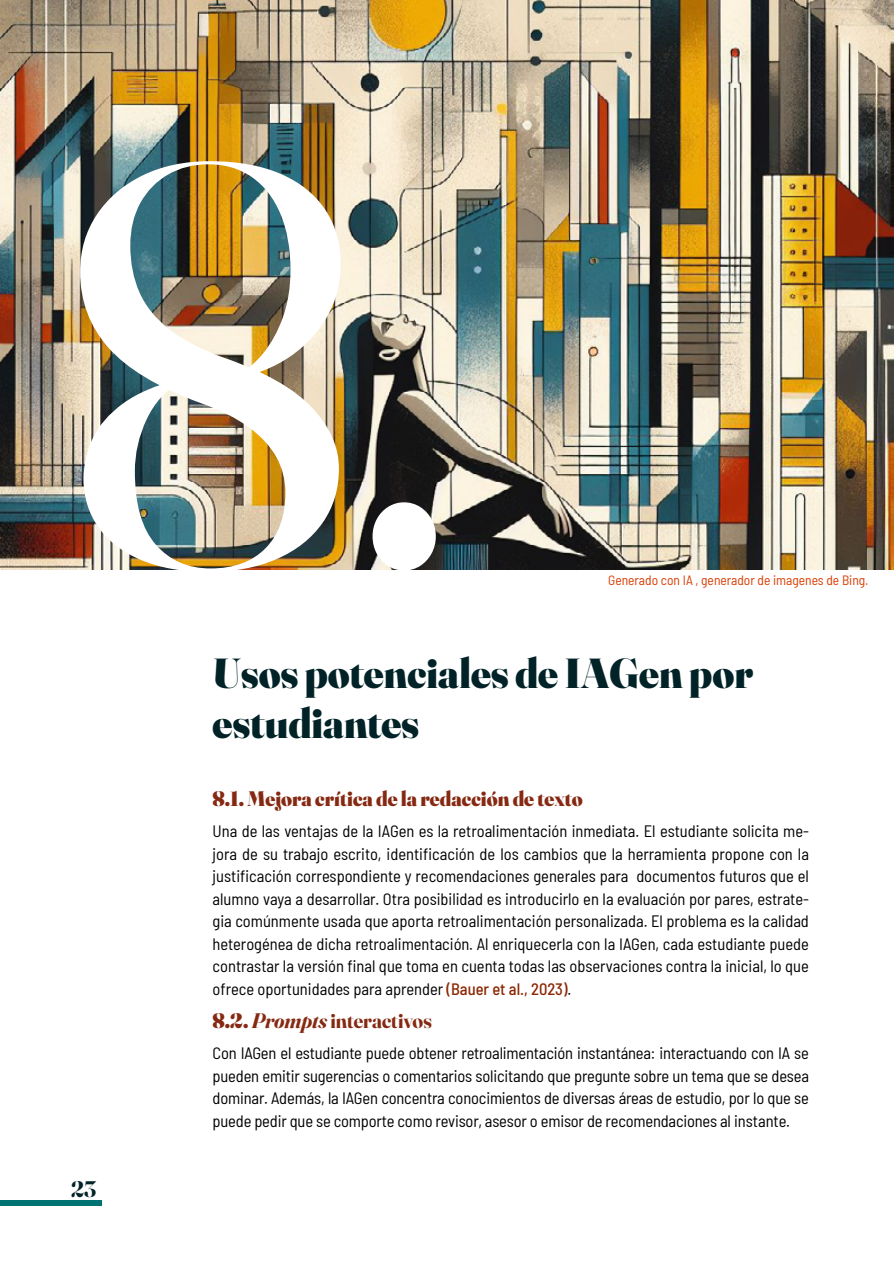
<style>
.page{position:relative;width:894px;height:1263px;background:#fff}
.page>*{position:absolute;margin:0;border:0;box-sizing:border-box;transform-origin:0 0}
.t1{font:900 42px/50.4px "Fraunces 144 pt";color:#012327}
.t2{font:700 22.5px "Fraunces 144 pt";color:#012327}
.t3{font:900 21px "Fraunces 144 pt";color:#862912}
.t4{font:700 21px "Fraunces 144 pt";color:#862912}
.t5{font:semi-condensed 16.5px/22.5px "Barlow";letter-spacing:-.005em;color:#000;text-align:justify}
.t6{font:semi-condensed 13.5px "Barlow";color:#d93d04}
.s1{font-weight:500;color:#8c2703}
.s2{font-weight:900}
.s3{font-style:italic}
</style>
<div class="page">
<div style="left:0;top:1200px;width:102px;height:6px;background:#027373"></div>
<img style="left:0;top:0;width:894px;height:570px">
<img style="left:80px;top:161px;width:356px;height:409px">
<h2 class="t2" style="left:71px;top:1173px;width:27px">23</h2>
<p class="t6" style="left:608px;top:570px;width:262px">Generado con IA , generador de imagenes de Bing.</p>
<h1 class="t1" style="left:213px;top:645px;width:542px">Usos potenciales de IAGen por estudiantes</h1>
<p class="t3" style="left:213px;top:783px;width:372px">8.1. Mejora crítica de la redacción de texto</p>
<p class="t5" style="left:213px;top:819px;width:598px">Una de las ventajas de la IAGen es la retroalimentación inmediata. El estudiante solicita me&shy;jora de su trabajo escrito, identificación de los cambios que la herramienta propone con la justificación correspondiente y recomendaciones generales para documentos futuros que el alumno vaya a desarrollar. Otra posibilidad es introducirlo en la evaluación por pares, estrate&shy;gia comúnmente usada que aporta retroalimentación personalizada. El problema es la calidad heterogénea de dicha retroalimentación. Al enriquecerla con la IAGen, cada estudiante puede contrastar la versión final que toma en cuenta todas las observaciones contra la inicial, lo que ofrece oportunidades para aprender <span class="s1">(Bauer et al., 2023)</span>.</p>
<p class="t4" style="left:213px;top:1006px;width:221px"><span class="s2">8.2.</span> <span class="s3">Prompts</span> interactivos</p>
<p class="t5" style="left:213px;top:1041px;width:598px">Con IAGen el estudiante puede obtener retroalimentación instantánea: interactuando con IA se pueden emitir sugerencias o comentarios solicitando que pregunte sobre un tema que se desea dominar. Además, la IAGen concentra conocimientos de diversas áreas de estudio, por lo que se puede pedir que se comporte como revisor, asesor o emisor de recomendaciones al instante.</p>
</div>
